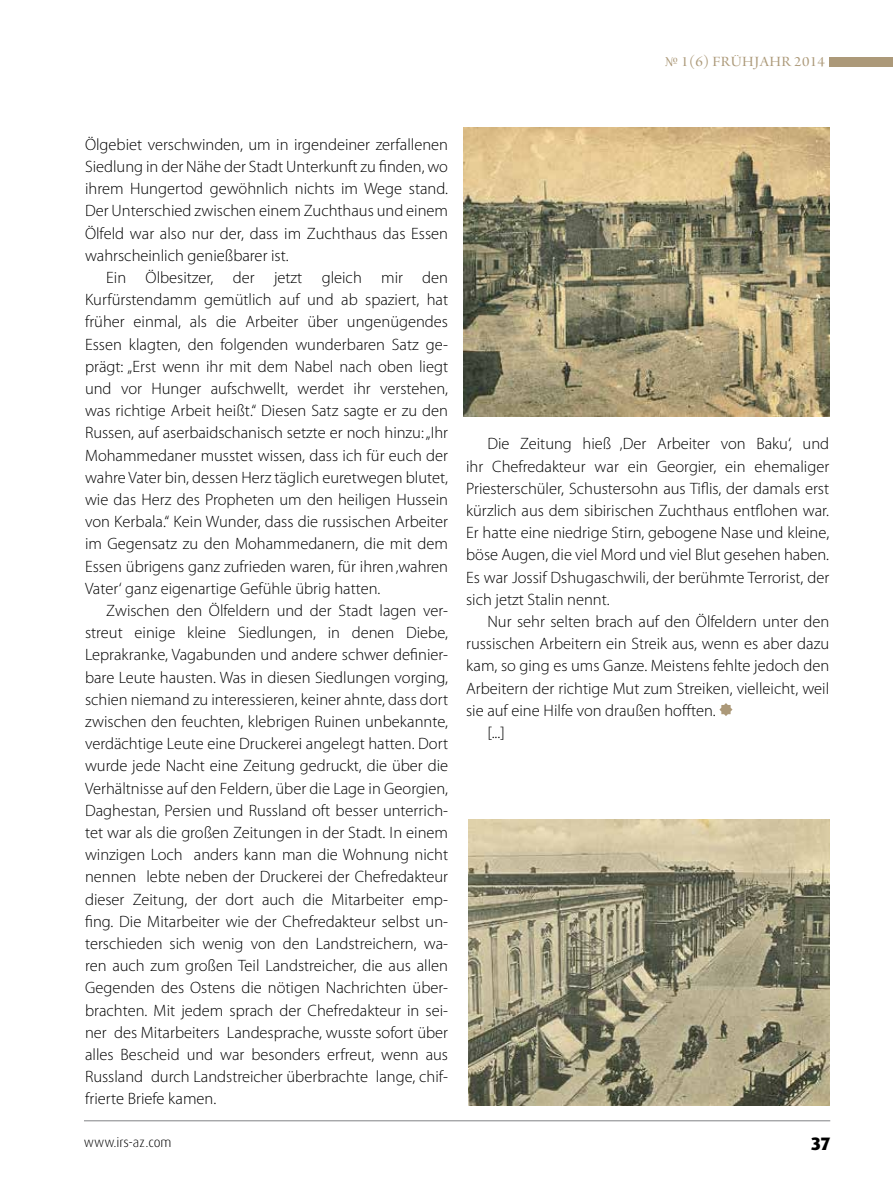
<style>
.page{position:relative;width:893px;height:1191px;background:#fff}
.page>*{position:absolute;margin:0;border:0;box-sizing:border-box;transform-origin:0 0}
.t1{font:800 18px "Dax Pro";color:#000}
.t2{font:300 16.5px/22.2px "Myriad Pro";color:#000;text-align:justify}
.t3{font:15px "Arno Pro Display";letter-spacing:.03em;color:#ac9979;scale:1.1 1}
.t4{font:300 13.5px "Dax Pro";color:#000}
</style>
<div class="page">
<hr style="left:84px;top:1120px;width:746px;height:1px;background:#808285">
<svg style="left:719px;top:703px;width:13px;height:13px"></svg>
<img style="left:469px;top:819px;width:360px;height:287px">
<img style="left:463px;top:128px;width:366px;height:288px">
<div style="left:829px;top:57px;width:64px;height:9px;background:#ac9979"></div>
<p class="t3" style="left:665px;top:53px;width:147px">№ 1(6) FRÜHJAHR 2014</p>
<p class="t2" style="left:85px;top:133px;width:365px">Ölgebiet verschwinden, um in irgendeiner zerfallenen Siedlung in der Nähe der Stadt Unterkunft zu finden, wo ihrem H ungertod gewöhnlich nichts im Wege stand.<br>Der Unterschied zwischen einem Zuchthaus und einem Ölfeld war also nur der, dass im Zuchthaus das Essen wahrscheinlich genießbarer ist.</p>
<p class="t2" style="left:85px;top:267px;width:365px;text-indent:21px">Ein Ölbesitzer, der jetzt gleich mir den Kurfürstendamm gemütlich auf und ab spaziert, hat früher einmal, als die Arbeiter über ungenügendes Essen klagten, den folgenden wunderbaren Satz ge&shy;prägt: „Erst wenn ihr mit dem Nabel nach oben liegt und vor H unger aufschwellt, werdet ihr verstehen, was richtige Arbeit heißt.“ Diesen Satz sagte er zu den Russen, auf aserbaidschanisch setzte er noch hinzu: „Ihr Mohammedaner musstet wissen, dass ich für euch der wahre Vater bin, dessen Herz täglich euretwegen blutet, wie das Herz des Propheten um den heiligen H ussein von Kerbala.“ Kein Wunder, dass die russischen Arbeiter im Gegensatz zu den Mohammedanern, die mit dem Essen übrigens ganz zufrieden waren, für ihren ‚wahren Vater‘ ganz eigenartige Gefühle übrig hatten.</p>
<p class="t2" style="left:85px;top:599px;width:365px;text-indent:21px">Zwischen den Ölfeldern und der Stadt lagen ver&shy;streut einige kleine Siedlungen, in denen Diebe, Leprakranke, Vagabunden und andere schwer definier&shy;bare Leute hausten. Was in diesen Siedlungen vorging, schien niemand zu interessieren, keiner ahnte, dass dort zwischen den feuchten, klebrigen Ruinen unbekannte, verdächtige Leute eine Druckerei angelegt hatten. Dort wurde jede Nacht eine Zeitung gedruckt, die über die Verhältnisse auf den Feldern, über die Lage in Georgien, Daghestan, Persien und Russland oft besser unterrich&shy;tet war als die großen Zeitungen in der Stadt. In einem winzigen Loch anders kann man die Wohnung nicht nennen lebte neben der Druckerei der Chefredakteur dieser Zeitung, der dort auch die Mitarbeiter emp&shy;fing. Die Mitarbeiter wie der Chefredakteur selbst un&shy;terschieden sich wenig von den Landstreichern, wa&shy;ren auch zum großen Teil Landstreicher, die aus allen Gegenden des Ostens die nötigen Nachrichten über&shy;brachten. Mit jedem sprach der Chefredakteur in sei&shy;ner des Mitarbeiters Landesprache, wusste sofort über alles Bescheid und war besonders erfreut, wenn aus Russland durch Landstreicher überbrachte lange, chif&shy;frierte Briefe kamen.</p>
<p class="t2" style="left:466px;top:433px;width:365px;text-indent:21px">Die Zeitung hieß ‚Der Arbeiter von Baku‘, und ihr Chefredakteur war ein Georgier, ein ehemaliger Priesterschüler, Schustersohn aus Tiflis, der damals erst kürzlich aus dem sibirischen Zuchthaus entflohen war.<br>Er hatte eine niedrige Stirn, gebogene Nase und kleine, böse Augen, die viel Mord und viel Blut gesehen haben.<br>Es war Jossif Dshugaschwili, der berühmte Terrorist, der sich jetzt Stalin nennt.</p>
<p class="t2" style="left:487px;top:610px;width:343px">N ur sehr selten brach auf den Ölfeldern unter den</p>
<p class="t2" style="left:466px;top:633px;width:365px">russischen Arbeitern ein Streik aus, wenn es aber dazu</p>
<p class="t2" style="left:466px;top:655px;width:365px">kam, so ging es ums Ganze. Meistens fehlte jedoch den</p>
<p class="t2" style="left:466px;top:677px;width:365px">Arbeitern der richtige Mut zum Streiken, vielleicht, weil</p>
<p class="t2" style="left:466px;top:699px;width:251px">sie auf eine H ilfe von draußen hofften.</p>
<p class="t2" style="left:487px;top:722px;width:19px">[...]</p>
<p class="t4" style="left:84px;top:1133px;width:89px">www.irs-az.com</p>
<p class="t1" style="left:811px;top:1131px;width:21px">37</p>
</div>
